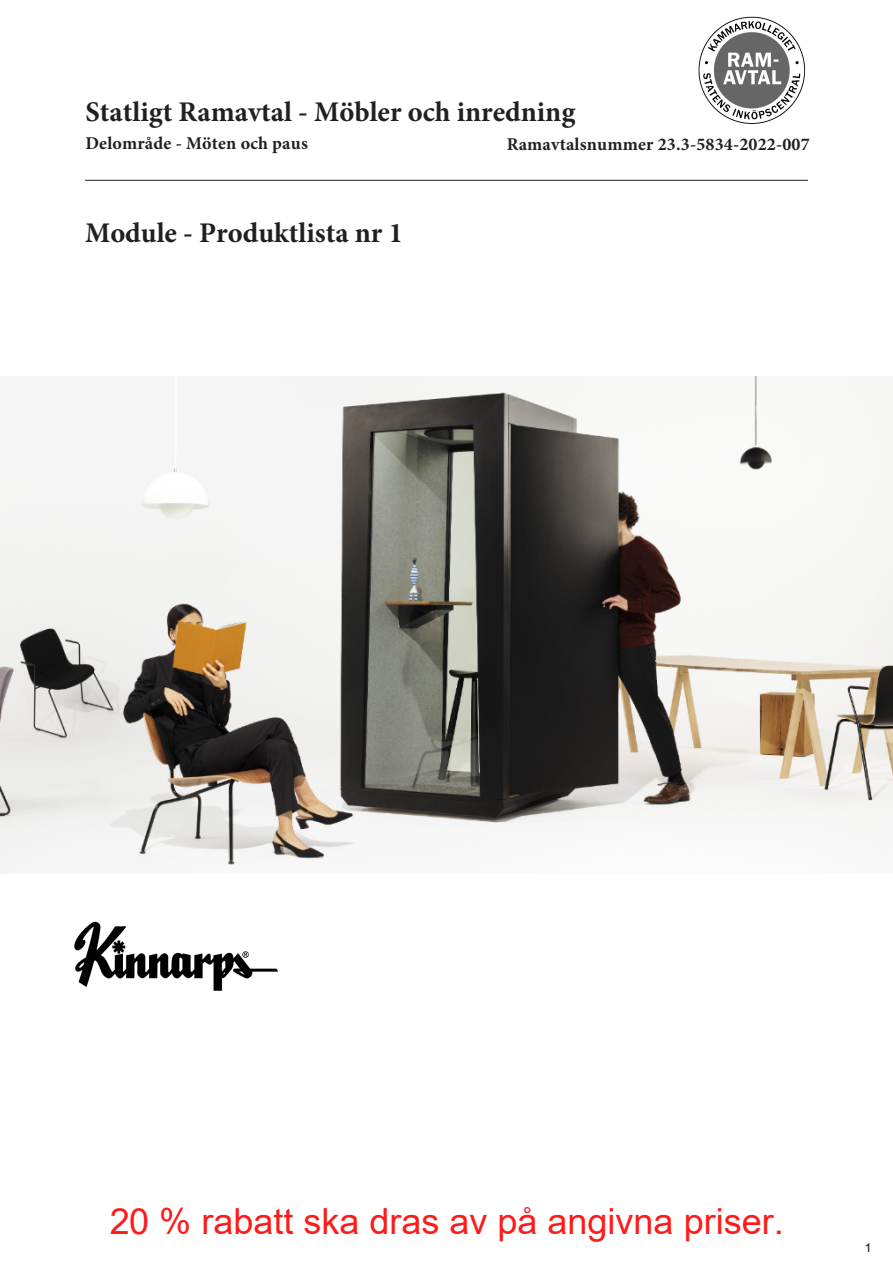
<style>
.page{position:relative;width:893px;height:1263px;background:#fff}
.page>*{position:absolute;margin:0;border:0;box-sizing:border-box;transform-origin:0 0}
.t1{font:36px "Arial";color:rgb(255 0 0/.9)}
.t2{font:700 28.5px "Minion Pro";color:#231f20}
.t3{font:700 18px "Minion Pro";letter-spacing:.01em;color:#231f20}
.t4{font:12px "Arial";color:#000}
</style>
<div class="page">
<hr style="left:85px;top:180px;width:723px;height:1px;background:#231f20">
<img style="left:698px;top:16px;width:107px;height:108px">
<img style="left:74px;top:922px;width:204px;height:69px">
<img style="left:0;top:376px;width:893px;height:497px">
<p class="t2" style="left:85px;top:92px;width:492px">Statligt Ramavtal - Möbler och inredning</p>
<p class="t3" style="left:85px;top:130px;width:224px">Delområde - Möten och paus</p>
<p class="t3" style="left:507px;top:132px;width:305px">Ramavtalsnummer 23.3-5834-2022-007</p>
<p class="t2" style="left:85px;top:213px;width:319px">Module - Produktlista nr 1</p>
<p class="t1" style="left:109px;top:1196px;width:676px">20 % rabatt ska dras av på angivna priser.</p>
<p class="t4" style="left:865px;top:1239px;width:8px">1</p>
</div>
